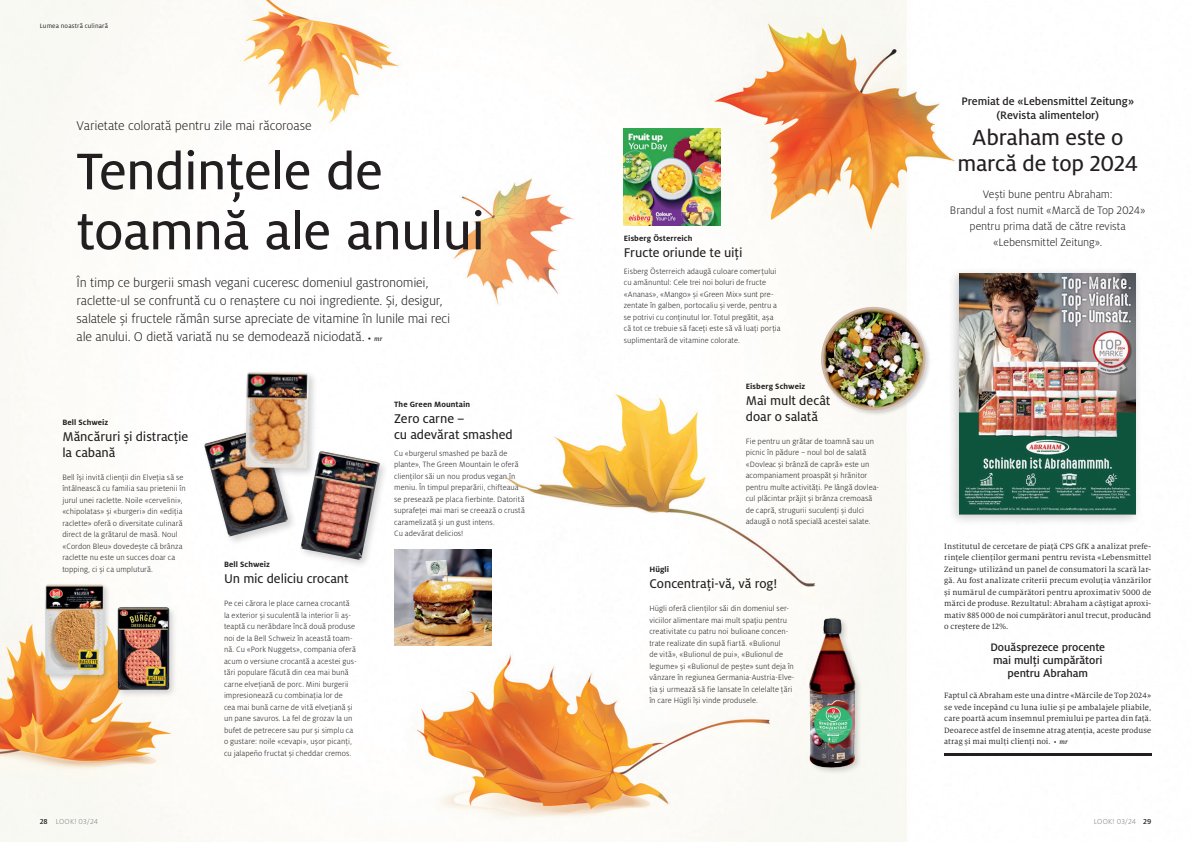
<style>
.page{position:relative;width:1191px;height:842px;background:#fff}
.page>*{position:absolute;margin:0;border:0;box-sizing:border-box;transform-origin:0 0}
.t1{font:57px/60px "Milo Pro Text";letter-spacing:-.015em;color:#231f20}
.t2{font:24px/26px "Milo Pro Text";letter-spacing:-.01em;color:#231f20;text-align:center}
.t3{font:300 14px/18px "Milo Pro";letter-spacing:-.015em;color:#231f20}
.t4{font:14px/16px "Milo Pro Text";letter-spacing:-.005em;color:#231f20}
.t5{font:300 12px/16px "Milo Pro";letter-spacing:-.005em;color:#231f20;text-align:center}
.t6{font:500 12px/13px "Milo Pro";letter-spacing:-.005em;color:#231f20;text-align:center}
.t7{font:300 8.5px/11.5px "Milo Pro";letter-spacing:.005em;color:#231f20}
.t8{font:8.5px/11.5px "Milo Serif Pro";letter-spacing:.01em;color:#231f20;text-align:justify}
.t9{font:700 8.5px "Milo Pro";letter-spacing:.01em;color:#231f20}
.t10{font:300 8px "Milo Pro";letter-spacing:.01em;color:#808285}
.t11{font:7px "Milo Pro";letter-spacing:.02em;color:#231f20}
.s1{font-family:"Milo Serif Pro";font-weight:400;font-size:8.5px}
.s2{font-family:"Milo Serif Pro";font-weight:500;font-style:italic;font-size:7px}
.s3{font-size:7px}
.s4{font-weight:500;font-style:italic;font-size:7px}
.s5{font-weight:500;color:#231f20}
</style>
<div class="page">
<img style="left:0;top:0;width:1152px;height:842px">
<img style="left:624px;top:129px;width:96px;height:97px">
<img style="left:394px;top:549px;width:97px;height:97px">
<div style="left:298px;top:449px;width:91px;height:120px;background:#231f20;opacity:.2"></div>
<img style="left:300px;top:451px;width:80px;height:109px">
<div style="left:202px;top:426px;width:95px;height:119px;background:#231f20;opacity:.2"></div>
<img style="left:204px;top:428px;width:84px;height:109px">
<div style="left:242px;top:369px;width:76px;height:109px;background:#231f20;opacity:.2"></div>
<img style="left:245px;top:372px;width:64px;height:96px">
<div style="left:947px;top:267px;width:195px;height:259px;background:#231f20;opacity:.25"></div>
<img style="left:960px;top:274px;width:175px;height:240px">
<div style="left:115px;top:605px;width:63px;height:94px;background:#f7f7f3"></div>
<img style="left:113px;top:602px;width:60px;height:92px">
<div style="left:819px;top:304px;width:113px;height:112px;background:#231f20;opacity:.2"></div>
<img style="left:820px;top:304px;width:107px;height:107px">
<div style="left:807px;top:616px;width:56px;height:160px;background:#f8f8f2"></div>
<img style="left:804px;top:617px;width:55px;height:155px">
<div style="left:44px;top:582px;width:67px;height:99px;background:#231f20;opacity:.2"></div>
<img style="left:44px;top:583px;width:61px;height:92px">
<hr style="left:944px;top:754px;width:207px;height:2px;background:#231f20">
<p class="t11" style="left:40px;top:22px;width:70px">Lumea noastră culinară</p>
<h3 class="t3" style="left:77px;top:117px;width:237px">Varietate colorată pentru zile mai răcoroase</h3>
<h1 class="t1" style="left:77px;top:142px;width:410px">Tendințele de toamnă ale anului</h1>
<p class="t3" style="left:77px;top:273px;width:375px">În timp ce burgerii smash vegani cuceresc domeniul gastronomiei, raclette-ul se confruntă cu o renaștere cu noi ingrediente. Și, desigur, salatele și fructele rămân surse apreciate de vitamine în lunile mai reci ale anului. O dietă variată nu se demodează niciodată. <span class="s1">•</span> <span class="s2">mr</span></p>
<p class="t9" style="left:62px;top:417px;width:47px">Bell Schweiz</p>
<h3 class="t4" style="left:62px;top:428px;width:127px">Măncăruri și distracție la cabană</h3>
<p class="t7" style="left:62px;top:471px;width:125px">Bell își invită clienții din Elveția să se întâlnească cu familia sau prietenii în jurul unei raclette. Noile «cervelini», «chipolatas» și «burgeri» din «ediția raclette» oferă o diversitate culinară direct de la grătarul de masă. Noul «Cordon Bleu» dovedește că brânza raclette nu este un succes doar ca topping, ci și ca umplutură.</p>
<p class="t9" style="left:224px;top:560px;width:47px">Bell Schweiz</p>
<h3 class="t4" style="left:224px;top:571px;width:126px">Un mic deliciu crocant</h3>
<p class="t7" style="left:224px;top:598px;width:134px">Pe cei cărora le place carnea crocantă la exterior și suculentă la interior îi aș&shy;teaptă cu nerăbdare încă două produse noi de la Bell Schweiz în această toam&shy;nă. Cu «Pork Nuggets», compania oferă acum o versiune crocantă a acestei gus&shy;tări populare făcută din cea mai bună carne elvețiană de porc. Mini burgerii impresionează cu combinația lor de<br>cea mai bună carne de vită elvețiană și un pane savuros. La fel de grozav la un bufet de petrecere sau pur și simplu ca o gustare: noile «cevapi», ușor picanți, cu jalapeño fructat și cheddar cremos.</p>
<p class="t9" style="left:394px;top:400px;width:78px">The Green Mountain</p>
<h3 class="t4" style="left:394px;top:411px;width:120px">Zero carne –<br>cu adevărat smashed</h3>
<p class="t7" style="left:394px;top:447px;width:132px">Cu «burgerul smashed pe bază de plante», The Green Mountain le oferă clienților săi un nou produs vegan în meniu. În timpul preparării, chifteaua se presează pe placa fierbinte. Datorită suprafeței mai mari se creează o crustă caramelizată și un gust intens.<br>Cu adevărat delicios!</p>
<p class="t9" style="left:624px;top:234px;width:70px">Eisberg Österreich</p>
<h3 class="t4" style="left:624px;top:245px;width:120px">Fructe oriunde te uiți</h3>
<p class="t7" style="left:624px;top:265px;width:158px">Eisberg Österreich adaugă culoare comerțului cu amănuntul: Cele trei noi boluri de fructe «Ananas», «Mango» și «Green Mix» sunt pre&shy;zentate în galben, portocaliu și verde, pentru a se potrivi cu conținutul lor. Totul pregătit, așa că tot ce trebuie să faceți este să vă luați porția suplimentară de vitamine colorate.</p>
<p class="t9" style="left:746px;top:381px;width:61px">Eisberg Schweiz</p>
<h3 class="t4" style="left:746px;top:393px;width:86px">Mai mult decât doar o salată</h3>
<p class="t7" style="left:746px;top:436px;width:135px">Fie pentru un grătar de toamnă sau un picnic în pădure – noul bol de salată «Dovleac și brânză de capră» este un acompaniament proaspăt și hrănitor pentru multe activități. Pe lângă dovlea&shy;cul plăcintar prăjit și brânza cremoasă de capră, strugurii suculenți și dulci adaugă o notă specială acestei salate.</p>
<p class="t9" style="left:649px;top:565px;width:21px">Hügli</p>
<h3 class="t4" style="left:649px;top:576px;width:129px">Concentrați-vă, vă rog!</h3>
<p class="t7" style="left:649px;top:603px;width:147px">Hügli oferă clienților săi din domeniul ser&shy;viciilor alimentare mai mult spațiu pentru creativitate cu patru noi bulioane concen&shy;trate realizate din supă fiartă. «Bulionul<br>de vită», «Bulionul de pui», «Bulionul de legume» și «Bulionul de pește» sunt deja în vânzare în regiunea Germania-Austria-Elve&shy;ția și urmează să fie lansate în celelalte țări în care Hügli își vinde produsele.</p>
<h3 class="t6" style="left:961px;top:94px;width:174px;line-height:14px">Premiat de «Lebensmittel Zeitung» (Revista alimentelor)</h3>
<h2 class="t2" style="left:957px;top:125px;width:182px">Abraham este o marcă de top 2024</h2>
<h3 class="t5" style="left:950px;top:187px;width:197px">Vești bune pentru Abraham:<br>Brandul a fost numit «Marcă de Top 2024» pentru prima dată de către revista «Lebensmittel Zeitung».</h3>
<p class="t8" style="left:944px;top:540px;width:208px">Institutul de cercetare de piață CPS GfK a analizat prefe&shy;rințele clienților germani pentru revista «Lebensmittel Zeitung» utilizând un panel de consumatori la scară lar&shy;gă. Au fost analizate criterii precum evoluția vânzărilor și numărul de cumpărători pentru aproximativ 5000 de mărci de produse. Rezultatul: Abraham a câștigat aproxi&shy;mativ 885 000 de noi cumpărători anul trecut, producând o creștere de 12%.</p>
<h3 class="t6" style="left:990px;top:641px;width:116px">Douăsprezece procente mai mulți cumpărători pentru Abraham</h3>
<p class="t8" style="left:944px;top:690px;width:208px">Faptul că Abraham este una dintre «Mărcile de Top 2024» se vede începând cu luna iulie și pe ambalajele pliabile, care poartă acum însemnul premiului pe partea din față.<br>Deoarece astfel de însemne atrag atenția, aceste produse atrag și mai mulți clienți noi. <span class="s3">•</span> <span class="s4">mr</span></p>
<p class="t10" style="left:40px;top:817px;width:60px"><span class="s5">28</span> LOOK! 03/24</p>
<p class="t10" style="left:1093px;top:817px;width:59px">LOOK! 03/24 <span class="s5">29</span></p>
</div>
